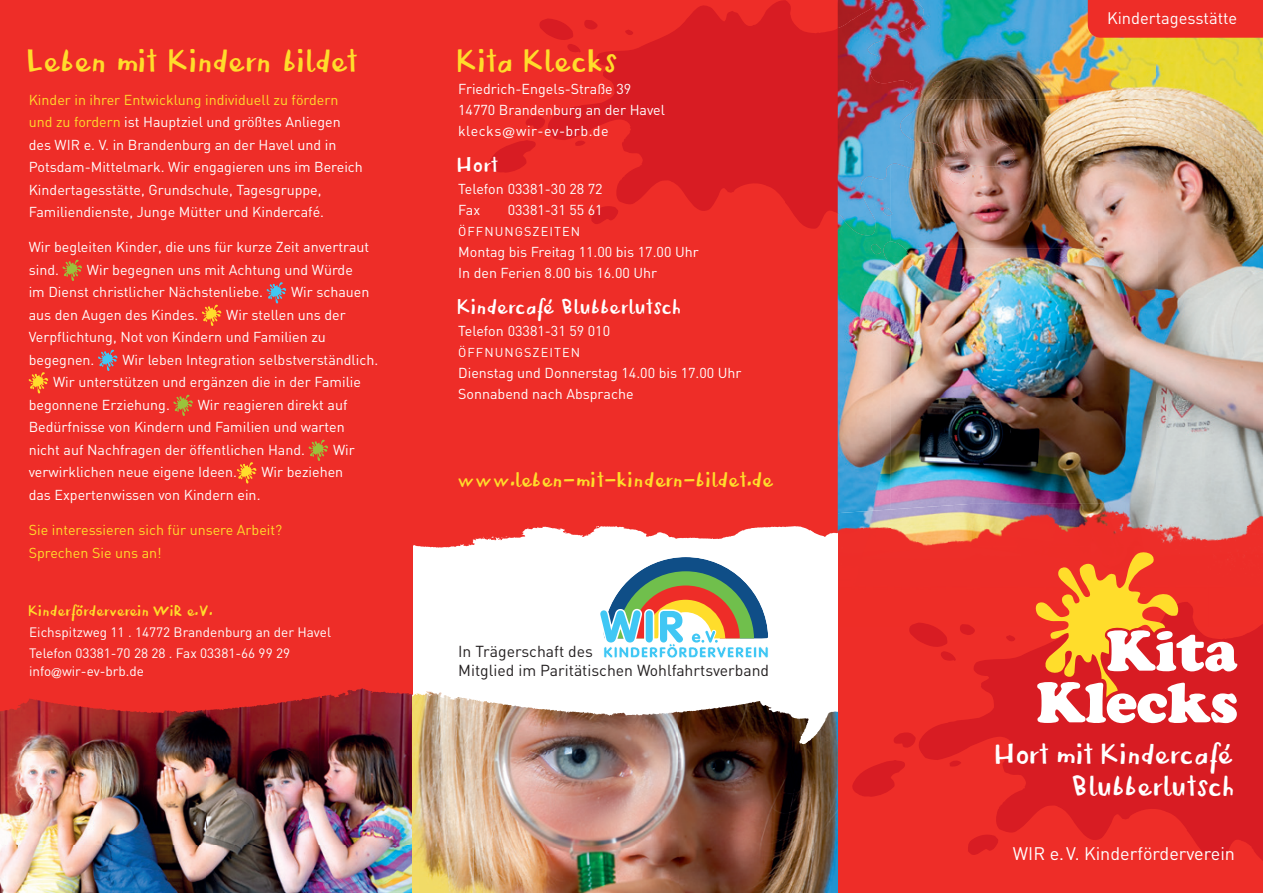
<style>
.page{position:relative;width:1263px;height:893px;background:#fff}
.page>*{position:absolute;margin:0;border:0;box-sizing:border-box;transform-origin:0 0}
.t1{font:56.55px/51.6px "Cooper Black Std";letter-spacing:-.015em;color:#fff;text-align:right}
.t2{font:28.5px "Bohn";letter-spacing:-.015em;color:#ffdd2b}
.t3{font:25.5px/31.5px "Bohn";letter-spacing:-.01em;color:#fff;text-align:right}
.t4{font:18.75px "Bohn";color:#ffdd2b}
.t5{font:18.75px "Bohn";letter-spacing:-.005em;color:#fff}
.t6{font:18px "DIN";color:#fff}
.t7{font:16.5px "DIN";color:#fff}
.t8{font:15.75px/19.6px "DIN";color:#231f20}
.t9{font:14.25px/22.5px "DIN";color:#fff}
.t10{font:14.25px/22.5px "DIN";color:#ffdd2b}
.t11{font:13.5px/21px "DIN";color:#fff}
.t12{font:13.5px "Bohn";color:#ffdd2b}
.t13{font:12.75px "DIN";letter-spacing:.08em;color:#fff}
.s1{color:#ffdd2b}
.s2{font-family:"Helvetica";font-weight:300}
.s3{font-family:"Helvetica"}
</style>
<div class="page">
<div style="left:0;top:0;width:838px;height:893px;background:#ee2d28"></div>
<svg style="left:548px;top:0;width:290px;height:237px;fill:#d81c23"></svg>
<svg style="left:625px;top:30px;width:8px;height:6px"></svg>
<svg style="left:539px;top:18px;width:59px;height:35px"></svg>
<svg style="left:526px;top:116px;width:19px;height:13px"></svg>
<svg style="left:489px;top:140px;width:47px;height:33px"></svg>
<svg style="left:575px;top:140px;width:10px;height:6px"></svg>
<svg style="left:591px;top:205px;width:28px;height:20px"></svg>
<img style="left:946px;top:0;width:211px;height:99px">
<img style="left:1157px;top:38px;width:106px;height:466px">
<img style="left:891px;top:99px;width:212px;height:405px">
<img style="left:1103px;top:99px;width:54px;height:405px">
<img style="left:838px;top:235px;width:53px;height:269px">
<img style="left:838px;top:0;width:108px;height:235px">
<svg style="left:919px;top:23px;width:10px;height:7px"></svg>
<svg style="left:931px;top:81px;width:12px;height:7px"></svg>
<img style="left:957px;top:139px;width:59px;height:28px">
<img style="left:947px;top:172px;width:19px;height:12px">
<svg style="left:882px;top:208px;width:10px;height:8px"></svg>
<svg style="left:871px;top:241px;width:41px;height:29px"></svg>
<img style="left:838px;top:504px;width:425px;height:389px">
<img style="left:0;top:747px;width:412px;height:146px">
<img style="left:412px;top:747px;width:426px;height:146px">
<div style="left:1088px;top:0;width:175px;height:38px;background:#ee2d28"></div>
<svg style="left:917px;top:598px;width:346px;height:272px;background:#e12325"></svg>
<svg style="left:1006px;top:635px;width:9px;height:7px"></svg>
<svg style="left:908px;top:623px;width:67px;height:38px;background:#e62726"></svg>
<svg style="left:893px;top:731px;width:23px;height:17px"></svg>
<svg style="left:851px;top:760px;width:56px;height:37px;background:#e12325"></svg>
<svg style="left:949px;top:759px;width:12px;height:8px"></svg>
<svg style="left:967px;top:833px;width:32px;height:22px"></svg>
<svg style="left:1033px;top:550px;width:148px;height:147px;background:#eb5e26"></svg>
<img style="left:0;top:516px;width:838px;height:231px">
<svg style="left:599px;top:557px;width:169px;height:101px;background:#a4b8ae"></svg>
<svg style="left:62px;top:259px;width:20px;height:22px"></svg>
<svg style="left:266px;top:282px;width:20px;height:22px"></svg>
<svg style="left:202px;top:304px;width:20px;height:22px"></svg>
<svg style="left:98px;top:349px;width:20px;height:22px"></svg>
<svg style="left:28px;top:372px;width:21px;height:22px"></svg>
<svg style="left:173px;top:394px;width:20px;height:22px"></svg>
<svg style="left:308px;top:439px;width:20px;height:22px"></svg>
<svg style="left:237px;top:462px;width:20px;height:22px"></svg>
<h2 class="t2" style="left:28px;top:46px;width:333px">Leben mit Kindern bildet</h2>
<p class="t9" style="left:29px;top:88px;width:336px"><span class="s1">Kinder in ihrer Entwicklung individuell zu fördern und zu fordern</span> ist Hauptziel und größtes Anliegen des WIR e. V. in Brandenburg an der Havel und in Potsdam- Mittelmark. Wir engagieren uns im Bereich Kindertagesstätte, Grundschule, Tagesgruppe, Familiendienste, Junge Mütter und Kindercafé.</p>
<p class="t9" style="left:29px;top:236px;width:342px">Wir begleiten Kinder, die uns für kurze Zeit anvertraut sind.</p>
<p class="t9" style="left:29px;top:258px;width:326px;text-indent:58px">Wir begegnen uns mit Achtung und Würde im Dienst christlicher Nächstenliebe.</p>
<p class="t9" style="left:291px;top:281px;width:80px">Wir schauen</p>
<p class="t9" style="left:29px;top:303px;width:319px;text-indent:198px">Wir stellen uns der<br>Verpflichtung, Not von Kindern und Familien zu begegnen.</p>
<p class="t9" style="left:29px;top:303px;width:171px">aus den Augen des Kindes.</p>
<p class="t9" style="left:122px;top:348px;width:257px">Wir leben Integration selbstverständlich.</p>
<p class="t9" style="left:53px;top:371px;width:309px">Wir unterstützen und ergänzen die in der Familie</p>
<p class="t9" style="left:29px;top:393px;width:143px">begonnene Erziehung.</p>
<p class="t9" style="left:29px;top:393px;width:320px;text-indent:169px">Wir reagieren direkt auf<br>Bedürfnisse von Kindern und Familien und warten nicht auf Nachfragen der öffentlichen Hand.</p>
<p class="t9" style="left:333px;top:438px;width:23px">Wir</p>
<p class="t9" style="left:29px;top:461px;width:210px">verwirklichen neue eigene Ideen.</p>
<p class="t9" style="left:261px;top:461px;width:83px">Wir beziehen</p>
<p class="t9" style="left:29px;top:483px;width:233px">das Expertenwissen von Kindern ein.</p>
<p class="t10" style="left:29px;top:518px;width:255px">Sie interessieren sich für unsere Arbeit?<br>Sprechen Sie uns an!</p>
<p class="t12" style="left:29px;top:604px;width:185px">Kinderförderverein WIR e. V.</p>
<p class="t11" style="left:29px;top:622px;width:303px">Eichspitzweg 11 . 14772 Brandenburg an der Havel<br>Telefon 03381-70 28 28 . Fax 03381-66 99 29</p>
<p class="t11" style="left:29px;top:661px;width:116px">info<span class="s2">@</span>wir-ev-brb.de</p>
<h2 class="t2" style="left:458px;top:45px;width:162px">Kita Klecks</h2>
<p class="t9" style="left:458px;top:78px;width:208px;line-height:21px">Friedrich-Engels-Straße 39<br>14770 Brandenburg an der Havel klecks<span class="s3">@</span>wir-ev-brb.de</p>
<h3 class="t5" style="left:458px;top:154px;width:43px">Hort</h3>
<p class="t9" style="left:458px;top:178px;width:146px;line-height:21px">Telefon 03381-30 28 72<br>Fax</p>
<p class="t9" style="left:508px;top:198px;width:96px">03381-31 55 61</p>
<p class="t13" style="left:458px;top:223px;width:123px">ÖFFNUNGSZEITEN</p>
<p class="t9" style="left:458px;top:241px;width:242px;line-height:21px">Montag bis Freitag 11.00 bis 17.00 Uhr<br>In den Ferien 8.00 bis 16.00 Uhr</p>
<h3 class="t5" style="left:458px;top:296px;width:225px">Kindercafé Blubberlutsch</h3>
<p class="t9" style="left:458px;top:319px;width:153px">Telefon 03381-31 59 010</p>
<p class="t13" style="left:458px;top:344px;width:123px">ÖFFNUNGSZEITEN</p>
<p class="t9" style="left:458px;top:362px;width:285px;line-height:21px">Dienstag und Donnerstag 14.00 bis 17.00 Uhr<br>Sonnabend nach Absprache</p>
<h3 class="t4" style="left:458px;top:470px;width:318px">www.leben-mit-kindern-bildet.de</h3>
<p class="t8" style="left:458px;top:641px;width:312px">In Trägerschaft des<br>Mitglied im Paritätischen Wohlfahrtsverband</p>
<p class="t7" style="left:1107px;top:8px;width:132px">Kindertagesstätte</p>
<h1 class="t1" style="left:1036px;top:625px;width:203px">Kita<br>Klecks</h1>
<h3 class="t3" style="left:996px;top:740px;width:241px">Hort mit Kindercafé<br>Blubberlutsch</h3>
<p class="t6" style="left:1013px;top:842px;width:224px">WIR e. V. Kinderförderverein</p>
</div>
